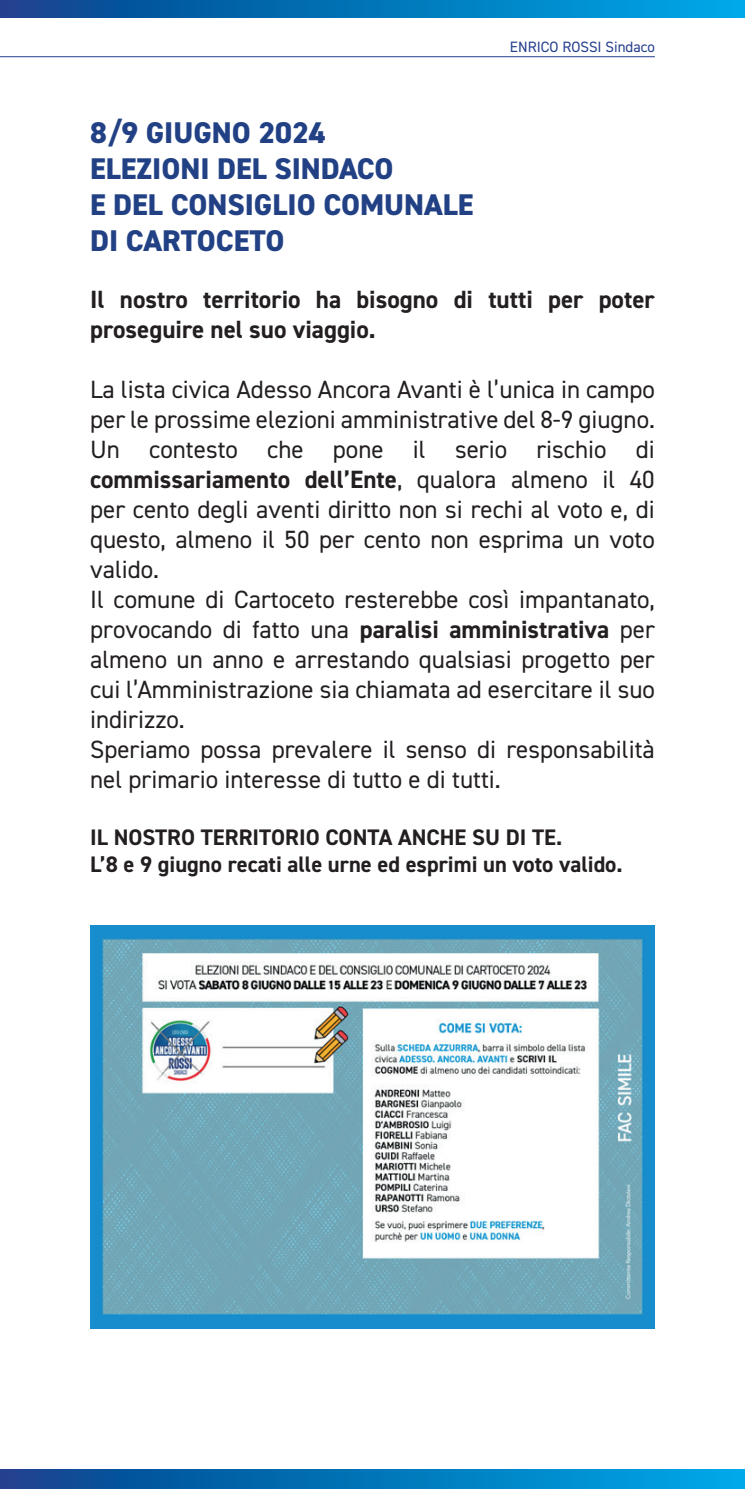
<style>
.page{position:relative;width:745px;height:1489px;background:#fff}
.page>*{position:absolute;margin:0;border:0;box-sizing:border-box;transform-origin:0 0}
.t1{font:800 30px/36px "DIN2014";color:#224185}
.t2{font:25px/30px "DIN2014";color:#231f20}
.t3{font:700 25px/30px "DIN2014";color:#231f20}
.t4{font:700 22.5px/27px "DIN2014";color:#231f20}
.t5{font:15px "DIN2014";color:#253f8e}
.s1{font-weight:700}
</style>
<div class="page">
<svg style="left:0;top:0;width:744px;height:18px;background:#0375b9"></svg>
<svg style="left:0;top:1469px;width:744px;height:19px;background:#0375b9"></svg>
<hr style="left:0;top:56px;width:654px;height:1px;background:#253f8e">
<img style="left:90px;top:925px;width:564px;height:403px">
<p class="t5" style="left:509px;top:37px;width:146px">ENRICO ROSSI Sindaco</p>
<p class="t1" style="left:90px;top:114px;width:385px">8/9 GIUGNO 2024<br>ELEZIONI DEL SINDACO<br>E DEL CONSIGLIO COMUNALE<br>DI CARTOCETO</p>
<p class="t3" style="left:90px;top:284px;width:566px">Il nostro territorio ha bisogno di tutti per poter proseguire nel suo viaggio.</p>
<p class="t2" style="left:90px;top:374px;width:566px">La lista civica Adesso Ancora Avanti è l’unica in campo per le prossime elezioni amministrative del 8-9 giugno.<br>Un contesto che pone il serio rischio di <span class="s1">commissariamento dell’Ente</span>, qualora almeno il 40 per cento degli aventi diritto non si rechi al voto e, di questo, almeno il 50 per cento non esprima un voto valido.<br>Il comune di Cartoceto resterebbe così impantanato, provocando di fatto una <span class="s1">paralisi amministrativa</span> per almeno un anno e arrestando qualsiasi progetto per cui l’Amministrazione sia chiamata ad esercitare il suo indirizzo.<br>Speriamo possa prevalere il senso di responsabilità nel primario interesse di tutto e di tutti.</p>
<p class="t4" style="left:90px;top:823px;width:533px">IL NOSTRO TERRITORIO CONTA ANCHE SU DI TE.<br>L’8 e 9 giugno recati alle urne ed esprimi un voto valido.</p>
</div>
